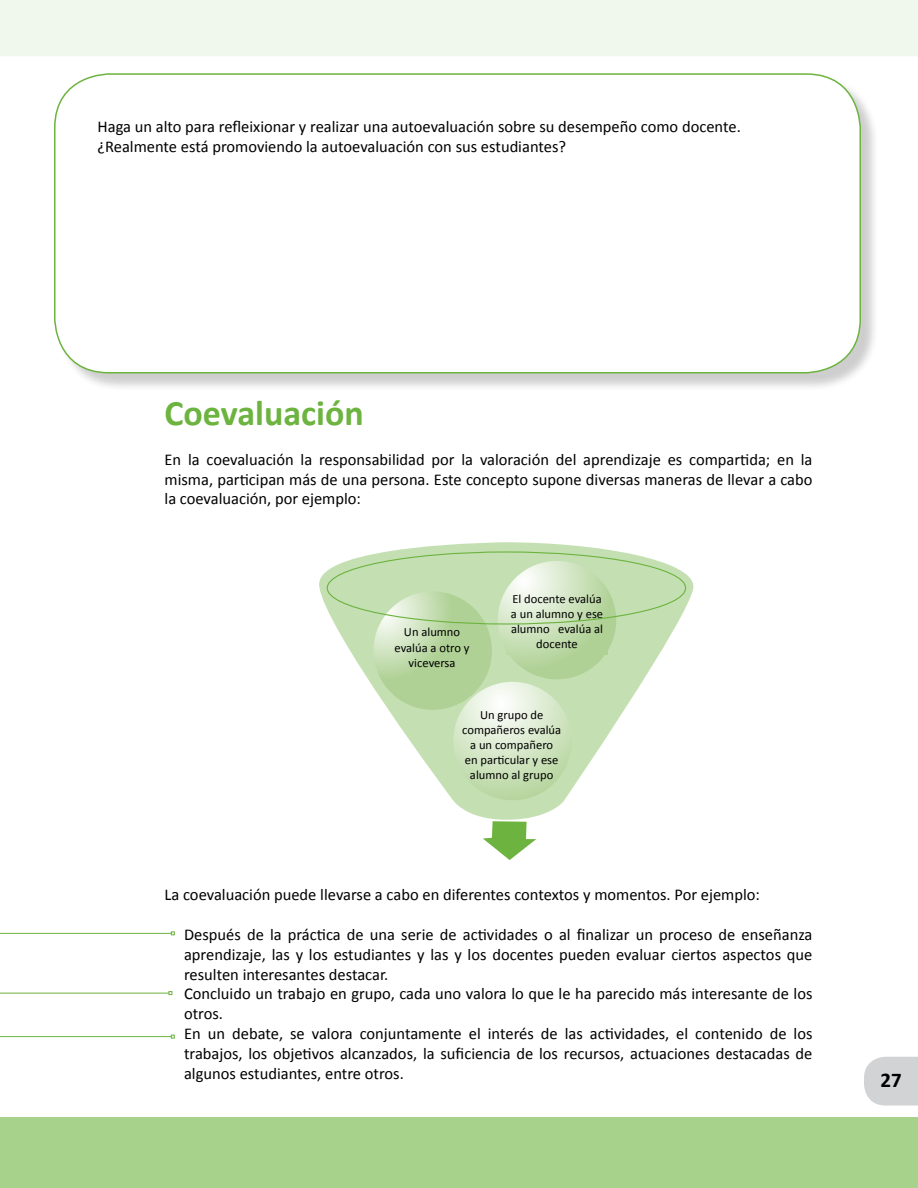
<style>
.page{position:relative;width:918px;height:1188px;background:#fff}
.page>*{position:absolute;margin:0;border:0;box-sizing:border-box;transform-origin:0 0}
.t1{font:700 36px "Calibri";color:#6cb33f}
.t2{font:700 21px "Calibri";color:#000}
.t3{font:16.5px/19.8px "Calibri";color:#000}
.t4{font:12.6px/15px "Calibri";color:#000;text-align:center}
</style>
<div class="page">
<div style="left:0;top:1117px;width:918px;height:71px;background:#a7d28c"></div>
<div style="left:0;top:0;width:918px;height:56px;background:#f0f7ec"></div>
<svg style="left:864px;top:1057px;width:54px;height:49px"></svg>
<svg style="left:319px;top:542px;width:375px;height:278px"></svg>
<div style="left:56px;top:76px;width:824px;height:316px;background:#000;opacity:.2"></div>
<div style="left:55px;top:74px;width:805px;height:299px;background:#fff;border-radius:54px"></div>
<div style="left:54px;top:73px;width:807px;height:301px;border:2px solid #6cb33f;border-radius:54px"></div>
<svg style="left:374px;top:591px;width:118px;height:119px"></svg>
<svg style="left:381px;top:627px;width:103px;height:50px"></svg>
<svg style="left:453px;top:682px;width:119px;height:118px"></svg>
<svg style="left:498px;top:561px;width:118px;height:118px"></svg>
<svg style="left:506px;top:594px;width:102px;height:61px"></svg>
<hr style="left:0;top:933px;width:171px;height:1px;background:#6cb33f">
<hr style="left:0;top:993px;width:169px;height:1px;background:#6cb33f">
<hr style="left:0;top:1036px;width:171px;height:1px;background:#6cb33f">
<svg style="left:483px;top:821px;width:53px;height:39px"></svg>
<p class="t3" style="left:98px;top:116px;width:645px">Haga un alto para refleixionar y realizar una autoevaluación sobre su desempeño como docente. ¿Realmente está promoviendo la autoevaluación con sus estudiantes?</p>
<h1 class="t1" style="left:165px;top:391px;width:201px">Coevaluación</h1>
<p class="t3" style="left:165px;top:449px;width:650px;text-align:justify">En la coevaluación la responsabilidad por la valoración del aprendizaje es compartida; en la misma, participan más de una persona. Este concepto supone diversas maneras de llevar a cabo la coevaluación, por ejemplo:</p>
<p class="t4" style="left:395px;top:624px;width:76px">Un alumno evalúa a otro y viceversa</p>
<p class="t4" style="left:511px;top:591px;width:94px">El docente evalúa a un alumno y ese alumno evalúa al docente</p>
<p class="t4" style="left:462px;top:707px;width:100px">Un grupo de compañeros evalúa a un compañero<br>en particular y ese alumno al grupo</p>
<p class="t3" style="left:165px;top:884px;width:597px">La coevaluación puede llevarse a cabo en diferentes contextos y momentos. Por ejemplo:</p>
<p class="t3" style="left:184px;top:924px;width:630px">Después de la práctica de una serie de actividades o al finalizar un proceso de enseñanza aprendizaje, las y los estudiantes y las y los docentes pueden evaluar ciertos aspectos que resulten interesantes destacar.<br>Concluido un trabajo en grupo, cada uno valora lo que le ha parecido más interesante de los otros.<br>En un debate, se valora conjuntamente el interés de las actividades, el contenido de los trabajos, los objetivos alcanzados, la suficiencia de los recursos, actuaciones destacadas de algunos estudiantes, entre otros.</p>
<p class="t2" style="left:880px;top:1067px;width:23px">27</p>
</div>
